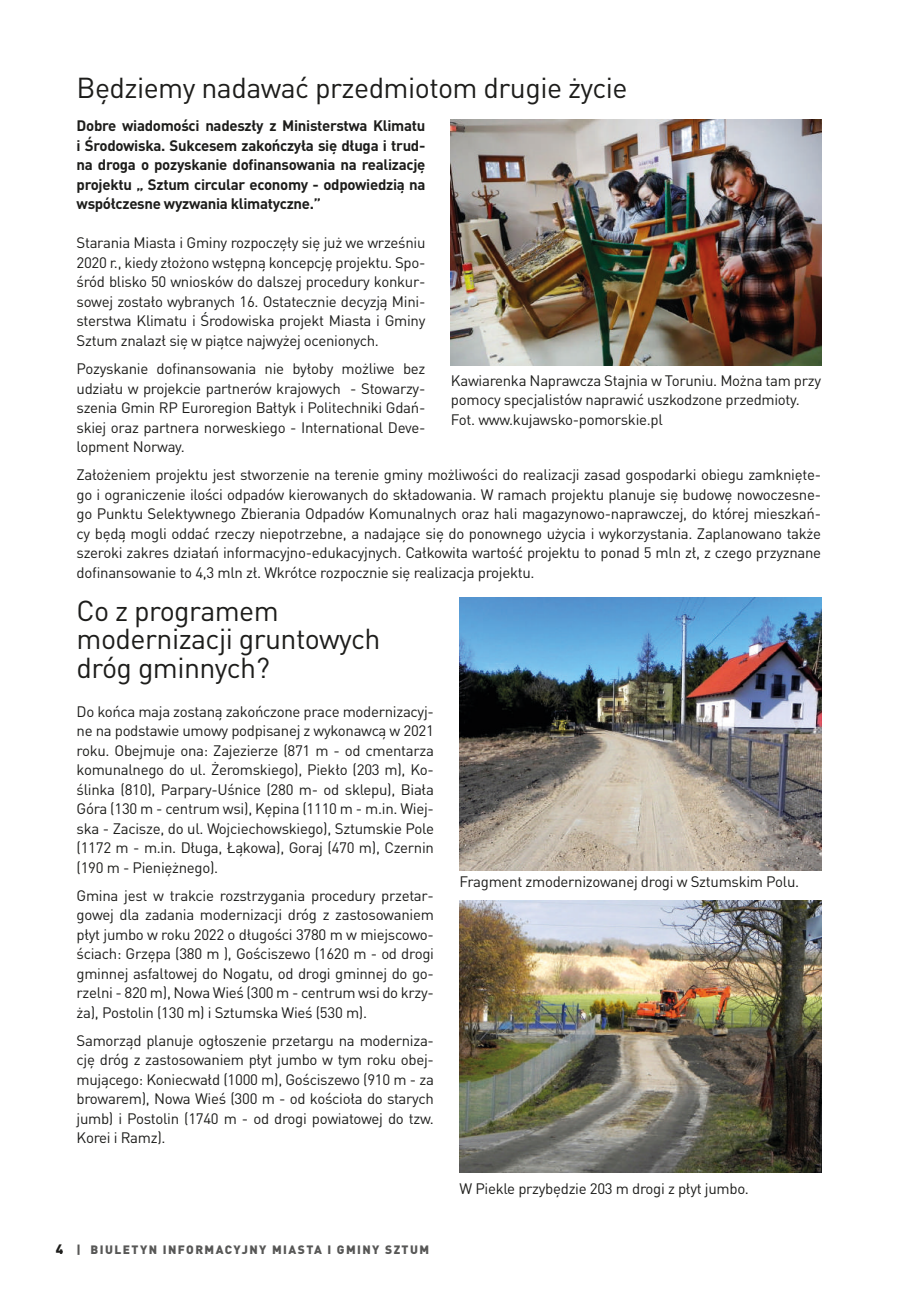
<style>
.page{position:relative;width:919px;height:1289px;background:#fff}
.page>*{position:absolute;margin:0;border:0;box-sizing:border-box;transform-origin:0 0}
.t1{font:28.5px/28.5px "DIN Pro";letter-spacing:-.02em;color:#1d1d1b}
.t2{font:15px/19.5px "DIN Pro";letter-spacing:-.02em;color:#1d1d1b;text-align:justify}
.t3{font:700 15px/19.5px "DIN Pro";letter-spacing:-.02em;color:#1d1d1b;text-align:justify}
.t4{font:900 12px "DIN Pro";letter-spacing:.12em;color:#575756}
.s1{font-size:13.5px;color:#1d1d1b}
</style>
<div class="page">
<img style="left:451px;top:119px;width:370px;height:247px">
<img style="left:459px;top:597px;width:362px;height:273px">
<img style="left:459px;top:900px;width:362px;height:272px">
<h1 class="t1" style="left:77px;top:73px;width:552px">Będziemy nadawać przedmiotom drugie życie</h1>
<p class="t3" style="left:77px;top:116px;width:350px">Dobre wiadomości nadeszły z Ministerstwa Klimatu i Środowiska. Sukcesem zakończyła się długa i trud&shy;na droga o pozyskanie dofinansowania na realizację projektu „ Sztum circular economy - odpowiedzią na współczesne wyzwania klimatyczne.”</p>
<p class="t2" style="left:77px;top:233px;width:350px">Starania Miasta i Gminy rozpoczęły się już we wrześniu 2020 r., kiedy złożono wstępną koncepcję projektu. Spo&shy;śród blisko 50 wniosków do dalszej procedury konkur&shy;sowej zostało wybranych 16. Ostatecznie decyzją Mini&shy;sterstwa Klimatu i Środowiska projekt Miasta i Gminy Sztum znalazł się w piątce najwyżej ocenionych.</p>
<p class="t2" style="left:77px;top:358px;width:350px">Pozyskanie dofinansowania nie byłoby możliwe bez udziału w projekcie partnerów krajowych - Stowarzy&shy;szenia Gmin RP Euroregion Bałtyk i Politechniki Gdań&shy;skiej oraz partnera norweskiego - International Deve&shy;lopment Norway.</p>
<p class="t2" style="left:77px;top:464px;width:746px">Założeniem projektu jest stworzenie na terenie gminy możliwości do realizacji zasad gospodarki obiegu zamknięte&shy;go i ograniczenie ilości odpadów kierowanych do składowania. W ramach projektu planuje się budowę nowoczesne&shy;go Punktu Selektywnego Zbierania Odpadów Komunalnych oraz hali magazynowo-naprawczej, do której mieszkań&shy;cy będą mogli oddać rzeczy niepotrzebne, a nadające się do ponownego użycia i wykorzystania. Zaplanowano także szeroki zakres działań informacyjno-edukacyjnych. Całkowita wartość projektu to ponad 5 mln zł, z czego przyznane dofinansowanie to 4,3 mln zł. Wkrótce rozpocznie się realizacja projektu.</p>
<h1 class="t1" style="left:77px;top:595px;width:305px">Co z programem modernizacji gruntowych dróg gminnych?</h1>
<p class="t2" style="left:77px;top:700px;width:359px">Do końca maja zostaną zakończone prace modernizacyj&shy;ne na podstawie umowy podpisanej z wykonawcą w 2021 roku. Obejmuje ona: Zajezierze (871 m - od cmentarza komunalnego do ul. Żeromskiego), Piekło (203 m), Ko&shy;ślinka (810), Parpary-Uśnice (280 m- od sklepu), Biała Góra (130 m - centrum wsi), Kępina (1110 m - m.in. Wiej&shy;ska - Zacisze, do ul. Wojciechowskiego), Sztumskie Pole (1172 m - m.in. Długa, Łąkowa), Goraj (470 m), Czernin (190 m - Pieniężnego).</p>
<p class="t2" style="left:77px;top:884px;width:359px">Gmina jest w trakcie rozstrzygania procedury przetar&shy;gowej dla zadania modernizacji dróg z zastosowaniem płyt jumbo w roku 2022 o długości 3780 m w miejscowo&shy;ściach: Grzępa (380 m ), Gościszewo (1620 m - od drogi gminnej asfaltowej do Nogatu, od drogi gminnej do go&shy;rzelni - 820 m), Nowa Wieś (300 m - centrum wsi do krzy&shy;ża), Postolin (130 m) i Sztumska Wieś (530 m).</p>
<p class="t2" style="left:77px;top:1029px;width:359px">Samorząd planuje ogłoszenie przetargu na moderniza&shy;cję dróg z zastosowaniem płyt jumbo w tym roku obej&shy;mującego: Koniecwałd (1000 m), Gościszewo (910 m - za browarem), Nowa Wieś (300 m - od kościoła do starych jumb) i Postolin (1740 m - od drogi powiatowej do tzw.<br>Korei i Ramz).</p>
<p class="t2" style="left:451px;top:370px;width:371px;text-align:left">Kawiarenka Naprawcza Stajnia w Toruniu. Można tam przy pomocy specjalistów naprawić uszkodzone przedmioty.<br>Fot. www.kujawsko-pomorskie.pl</p>
<p class="t2" style="left:459px;top:871px;width:341px">Fragment zmodernizowanej drogi w Sztumskim Polu.</p>
<p class="t4" style="left:56px;top:1241px;width:375px"><span class="s1">4</span> | BIULETYN INFORMACYJNY MIASTA I GMINY SZTUM</p>
<p class="t2" style="left:459px;top:1178px;width:291px">W Piekle przybędzie 203 m drogi z płyt jumbo.</p>
</div>
